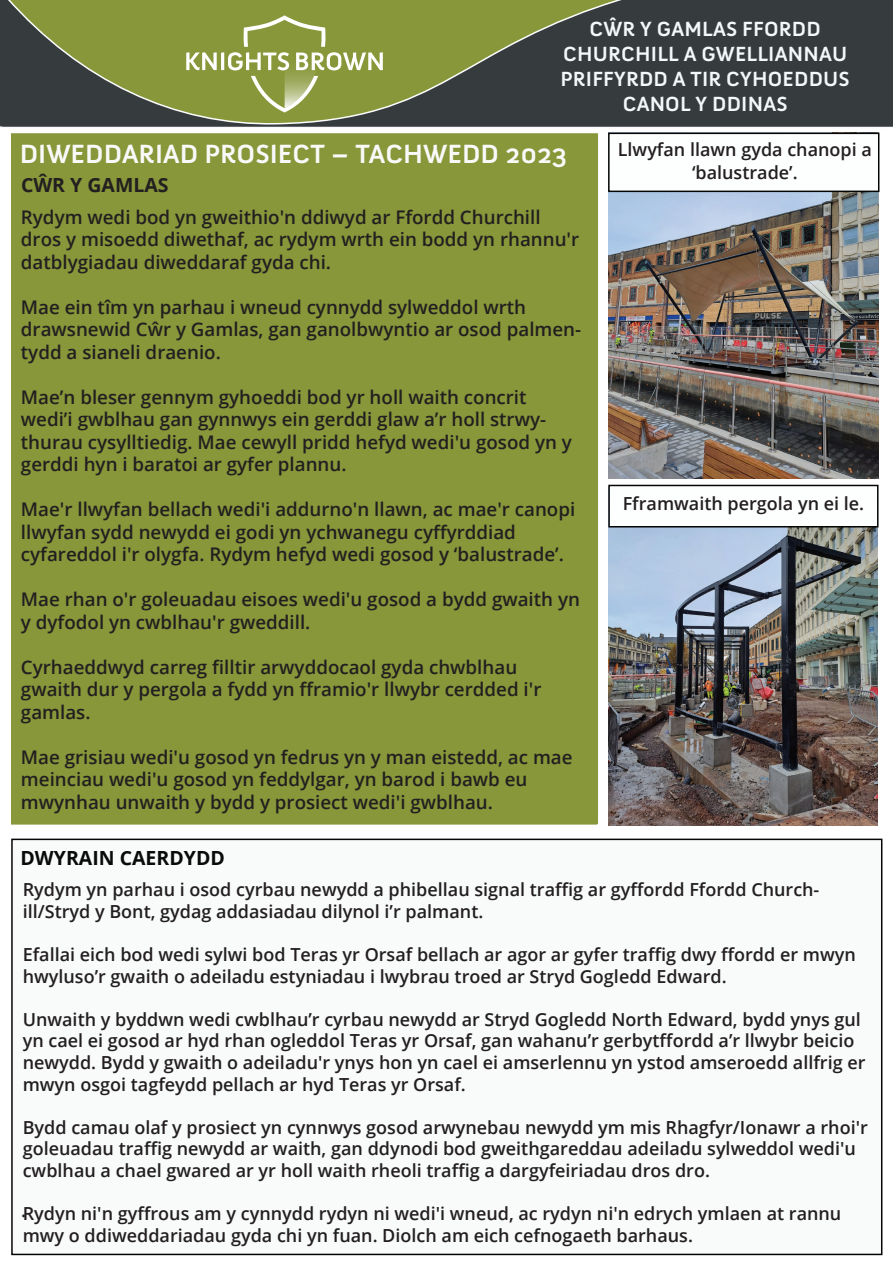
<style>
.page{position:relative;width:893px;height:1263px;background:#fff}
.page>*{position:absolute;margin:0;border:0;box-sizing:border-box;transform-origin:0 0}
.t1{font:700 27px "Anivers";color:#faf9fa}
.t2{font:700 21px/25.2px "Anivers";letter-spacing:.01em;color:#f3f9f9;text-align:center}
.t3{font:700 19.5px "Open Sans";color:#090a09}
.t4{font:700 19.5px "Open Sans";color:#231f20}
.t5{font:600 18.75px/22.5px "Open Sans";color:#231f20}
.t6{font:600 18px/21.6px "Open Sans";color:#231f20}
</style>
<div class="page">
<div style="left:11px;top:839px;width:871px;height:416px;background:#f9fbfb;border:2px solid #050504"></div>
<div style="left:11px;top:133px;width:587px;height:692px;background:#879739"></div>
<div style="left:0;top:0;width:893px;height:127px;background:#363b3d"></div>
<svg style="left:5px;top:0;width:633px;height:126px;background:#5e683e"></svg>
<svg style="left:186px;top:15px;width:197px;height:98px;background:#97a554"></svg>
<img style="left:609px;top:132px;width:270px;height:347px">
<img style="left:609px;top:527px;width:269px;height:298px">
<div style="left:608px;top:133px;width:271px;height:59px;background:#fdfefe;border:2px solid #050504"></div>
<div style="left:608px;top:485px;width:270px;height:42px;background:#fdfefe;border:2px solid #050504"></div>
<p class="t2" style="left:560px;top:16px;width:291px">CŴR Y GAMLAS FFORDD<br>CHURCHILL A GWELLIANNAU<br>PRIFFYRDD A TIR CYHOEDDUS<br>CANOL Y DDINAS</p>
<h1 class="t1" style="left:20px;top:139px;width:549px">DIWEDDARIAD PROSIECT – TACHWEDD 2023</h1>
<p class="t4" style="left:21px;top:171px;width:149px">CŴR Y GAMLAS</p>
<p class="t5" style="left:21px;top:205px;width:560px">Rydym wedi bod yn gweithio'n ddiwyd ar Ffordd Churchill dros y misoedd diwethaf, ac rydym wrth ein bodd yn rhannu'r datblygiadau diweddaraf gyda chi.</p>
<p class="t5" style="left:21px;top:295px;width:562px">Mae ein tîm yn parhau i wneud cynnydd sylweddol wrth drawsnewid Cŵr y Gamlas, gan ganolbwyntio ar osod palmen&shy;tydd a sianeli draenio.</p>
<p class="t5" style="left:21px;top:385px;width:552px">Mae’n bleser gennym gyhoeddi bod yr holl waith concrit wedi’i gwblhau gan gynnwys ein gerddi glaw a’r holl strwy&shy;thurau cysylltiedig. Mae cewyll pridd hefyd wedi'u gosod yn y gerddi hyn i baratoi ar gyfer plannu.</p>
<p class="t5" style="left:21px;top:498px;width:556px">Mae'r llwyfan bellach wedi'i addurno'n llawn, ac mae'r canopi llwyfan sydd newydd ei godi yn ychwanegu cyffyrddiad cyfareddol i'r olygfa. Rydym hefyd wedi gosod y ‘balustrade’.</p>
<p class="t5" style="left:21px;top:588px;width:560px">Mae rhan o'r goleuadau eisoes wedi'u gosod a bydd gwaith yn y dyfodol yn cwblhau'r gweddill.</p>
<p class="t5" style="left:21px;top:655px;width:522px">Cyrhaeddwyd carreg filltir arwyddocaol gyda chwblhau gwaith dur y pergola a fydd yn fframio'r llwybr cerdded i'r gamlas.</p>
<p class="t5" style="left:21px;top:745px;width:553px">Mae grisiau wedi'u gosod yn fedrus yn y man eistedd, ac mae meinciau wedi'u gosod yn feddylgar, yn barod i bawb eu mwynhau unwaith y bydd y prosiect wedi'i gwblhau.</p>
<p class="t3" style="left:21px;top:844px;width:206px">DWYRAIN CAERDYDD</p>
<p class="t6" style="left:618px;top:138px;width:256px;line-height:22.5px;text-align:center">Llwyfan llawn gyda chanopi a ‘balustrade’.</p>
<p class="t6" style="left:623px;top:492px;width:243px">Fframwaith pergola yn ei le.</p>
<p class="t6" style="left:23px;top:878px;width:798px">Rydym yn parhau i osod cyrbau newydd a phibellau signal traffig ar gyffordd Ffordd Church&shy;ill/Stryd y Bont, gydag addasiadau dilynol i’r palmant.</p>
<p class="t6" style="left:23px;top:943px;width:835px">Efallai eich bod wedi sylwi bod Teras yr Orsaf bellach ar agor ar gyfer traffig dwy ffordd er mwyn hwyluso’r gwaith o adeiladu estyniadau i lwybrau troed ar Stryd Gogledd Edward.</p>
<p class="t6" style="left:23px;top:1008px;width:844px">Unwaith y byddwn wedi cwblhau’r cyrbau newydd ar Stryd Gogledd North Edward, bydd ynys gul yn cael ei gosod ar hyd rhan ogleddol Teras yr Orsaf, gan wahanu’r gerbytffordd a’r llwybr beicio newydd. Bydd y gwaith o adeiladu'r ynys hon yn cael ei amserlennu yn ystod amseroedd allfrig er mwyn osgoi tagfeydd pellach ar hyd Teras yr Orsaf.</p>
<p class="t6" style="left:23px;top:1116px;width:847px">Bydd camau olaf y prosiect yn cynnwys gosod arwynebau newydd ym mis Rhagfyr/Ionawr a rhoi'r goleuadau traffig newydd ar waith, gan ddynodi bod gweithgareddau adeiladu sylweddol wedi'u cwblhau a chael gwared ar yr holl waith rheoli traffig a dargyfeiriadau dros dro.</p>
<p class="t6" style="left:23px;top:1202px;width:820px">Rydyn ni'n gyffrous am y cynnydd rydyn ni wedi'i wneud, ac rydyn ni'n edrych ymlaen at rannu mwy o ddiweddariadau gyda chi yn fuan. Diolch am eich cefnogaeth barhaus.</p>
<p class="t5" style="left:21px;top:1198px;width:7px">.</p>
</div>
